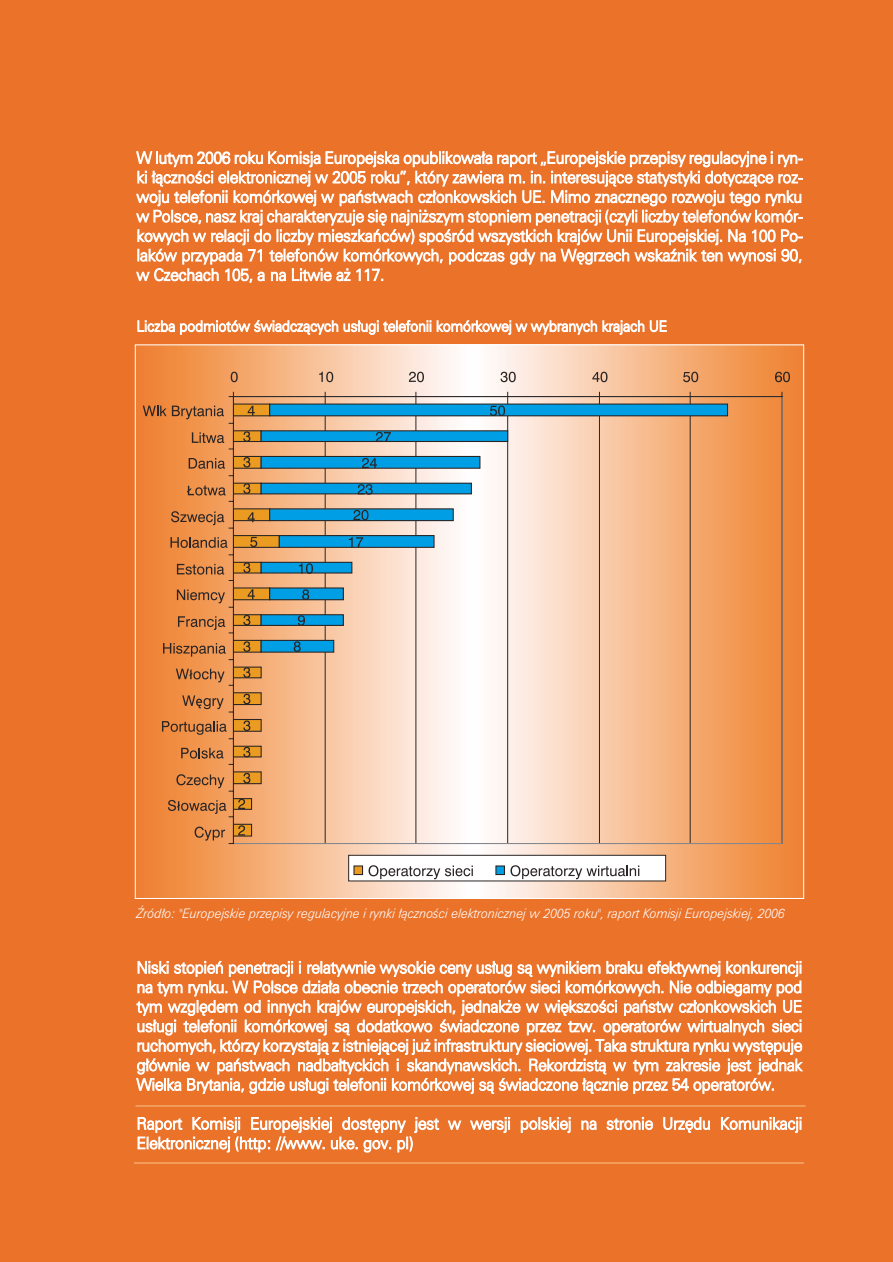
<style>
.page{position:relative;width:893px;height:1262px;background:#fff}
.page>*{position:absolute;margin:0;border:0;box-sizing:border-box;transform-origin:0 0}
.t1{font:15px/19.5px "Zurich Lt PL";letter-spacing:-.02em;color:#fff;text-align:justify;scale:.95 1}
.t2{font:13.5px "Zurich Lt PL";letter-spacing:-.02em;color:#fff;scale:.95 1}
.t3{font:italic 12px "Zurich Lt PL";letter-spacing:-.02em;color:#fff;scale:.95 1}
</style>
<div class="page">
<div style="left:0;top:0;width:886px;height:1262px;background:#eb7229"></div>
<div style="left:850px;top:0;width:42px;height:1262px;background:#eb7229"></div>
<svg style="left:137px;top:346px;width:665px;height:551px;background:#f5bd94"></svg>
<hr style="left:325px;top:396px;width:1px;height:447px;background:#2a2524">
<hr style="left:415px;top:396px;width:1px;height:447px;background:#2a2524">
<hr style="left:507px;top:396px;width:1px;height:447px;background:#2a2524">
<hr style="left:599px;top:396px;width:1px;height:447px;background:#2a2524">
<hr style="left:690px;top:396px;width:1px;height:447px;background:#2a2524">
<div style="left:233px;top:404px;width:37px;height:12px;background:#ec9b22"></div>
<div style="left:233px;top:403px;width:37px;height:13px;border:1px solid #2a2524"></div>
<div style="left:233px;top:431px;width:28px;height:10px;background:#ec9b22"></div>
<div style="left:233px;top:430px;width:29px;height:12px;border:1px solid #2a2524"></div>
<div style="left:233px;top:456px;width:28px;height:12px;background:#ec9b22"></div>
<div style="left:233px;top:456px;width:29px;height:13px;border:1px solid #2a2524"></div>
<div style="left:233px;top:483px;width:28px;height:11px;background:#ec9b22"></div>
<div style="left:233px;top:482px;width:29px;height:12px;border:1px solid #2a2524"></div>
<div style="left:233px;top:509px;width:37px;height:11px;background:#ec9b22"></div>
<div style="left:233px;top:508px;width:37px;height:13px;border:1px solid #2a2524"></div>
<div style="left:233px;top:535px;width:46px;height:12px;background:#ec9b22"></div>
<div style="left:233px;top:535px;width:47px;height:13px;border:1px solid #2a2524"></div>
<div style="left:233px;top:562px;width:28px;height:11px;background:#ec9b22"></div>
<div style="left:233px;top:562px;width:29px;height:11px;border:1px solid #2a2524"></div>
<div style="left:233px;top:588px;width:37px;height:12px;background:#ec9b22"></div>
<div style="left:233px;top:587px;width:37px;height:13px;border:1px solid #2a2524"></div>
<div style="left:233px;top:614px;width:28px;height:11px;background:#ec9b22"></div>
<div style="left:233px;top:614px;width:29px;height:12px;border:1px solid #2a2524"></div>
<div style="left:233px;top:640px;width:28px;height:12px;background:#ec9b22"></div>
<div style="left:233px;top:640px;width:29px;height:12px;border:1px solid #2a2524"></div>
<div style="left:233px;top:667px;width:28px;height:11px;background:#ec9b22"></div>
<div style="left:233px;top:666px;width:29px;height:12px;border:1px solid #2a2524"></div>
<div style="left:233px;top:693px;width:28px;height:11px;background:#ec9b22"></div>
<div style="left:233px;top:692px;width:29px;height:13px;border:1px solid #2a2524"></div>
<div style="left:233px;top:719px;width:28px;height:12px;background:#ec9b22"></div>
<div style="left:233px;top:719px;width:29px;height:13px;border:1px solid #2a2524"></div>
<div style="left:233px;top:746px;width:28px;height:11px;background:#ec9b22"></div>
<div style="left:233px;top:745px;width:29px;height:12px;border:1px solid #2a2524"></div>
<div style="left:233px;top:772px;width:28px;height:11px;background:#ec9b22"></div>
<div style="left:233px;top:771px;width:29px;height:13px;border:1px solid #2a2524"></div>
<div style="left:233px;top:798px;width:18px;height:11px;background:#ec9b22"></div>
<div style="left:233px;top:798px;width:19px;height:12px;border:1px solid #2a2524"></div>
<div style="left:233px;top:824px;width:18px;height:12px;background:#ec9b22"></div>
<div style="left:233px;top:823px;width:19px;height:13px;border:1px solid #2a2524"></div>
<div style="left:270px;top:404px;width:457px;height:12px;background:#009ee4"></div>
<div style="left:269px;top:403px;width:459px;height:13px;border:1px solid #2a2524"></div>
<div style="left:261px;top:431px;width:246px;height:10px;background:#009ee4"></div>
<div style="left:260px;top:430px;width:248px;height:12px;border:1px solid #2a2524"></div>
<div style="left:261px;top:456px;width:219px;height:12px;background:#009ee4"></div>
<div style="left:260px;top:456px;width:220px;height:13px;border:1px solid #2a2524"></div>
<div style="left:261px;top:483px;width:210px;height:11px;background:#009ee4"></div>
<div style="left:260px;top:482px;width:212px;height:12px;border:1px solid #2a2524"></div>
<div style="left:270px;top:509px;width:183px;height:11px;background:#009ee4"></div>
<div style="left:269px;top:508px;width:185px;height:13px;border:1px solid #2a2524"></div>
<div style="left:279px;top:535px;width:155px;height:12px;background:#009ee4"></div>
<div style="left:279px;top:535px;width:155px;height:13px;border:1px solid #2a2524"></div>
<div style="left:261px;top:562px;width:91px;height:11px;background:#009ee4"></div>
<div style="left:260px;top:562px;width:92px;height:11px;border:1px solid #2a2524"></div>
<div style="left:270px;top:588px;width:73px;height:12px;background:#009ee4"></div>
<div style="left:269px;top:587px;width:75px;height:13px;border:1px solid #2a2524"></div>
<div style="left:261px;top:614px;width:82px;height:11px;background:#009ee4"></div>
<div style="left:260px;top:614px;width:84px;height:12px;border:1px solid #2a2524"></div>
<div style="left:261px;top:640px;width:73px;height:12px;background:#009ee4"></div>
<div style="left:260px;top:640px;width:74px;height:12px;border:1px solid #2a2524"></div>
<hr style="left:233px;top:396px;width:549px;height:1px;background:#2a2524">
<hr style="left:233px;top:396px;width:1px;height:447px;background:#2a2524">
<svg style="left:229px;top:392px;width:5px;height:5px"></svg>
<svg style="left:248px;top:406px;width:7px;height:10px"></svg>
<svg style="left:243px;top:431px;width:7px;height:11px"></svg>
<svg style="left:243px;top:457px;width:7px;height:10px"></svg>
<svg style="left:243px;top:483px;width:7px;height:11px"></svg>
<svg style="left:248px;top:512px;width:7px;height:10px"></svg>
<svg style="left:250px;top:537px;width:7px;height:10px"></svg>
<svg style="left:243px;top:562px;width:7px;height:11px"></svg>
<svg style="left:248px;top:589px;width:7px;height:10px"></svg>
<svg style="left:243px;top:615px;width:7px;height:10px"></svg>
<svg style="left:243px;top:641px;width:7px;height:11px"></svg>
<svg style="left:243px;top:667px;width:7px;height:11px"></svg>
<svg style="left:243px;top:694px;width:7px;height:10px"></svg>
<svg style="left:243px;top:720px;width:7px;height:11px"></svg>
<svg style="left:243px;top:747px;width:7px;height:10px"></svg>
<svg style="left:243px;top:773px;width:7px;height:10px"></svg>
<svg style="left:490px;top:405px;width:15px;height:11px"></svg>
<svg style="left:376px;top:432px;width:15px;height:10px"></svg>
<svg style="left:362px;top:458px;width:15px;height:10px"></svg>
<svg style="left:357px;top:484px;width:15px;height:11px"></svg>
<svg style="left:353px;top:510px;width:15px;height:10px"></svg>
<svg style="left:349px;top:537px;width:14px;height:10px"></svg>
<svg style="left:299px;top:563px;width:14px;height:11px"></svg>
<svg style="left:302px;top:589px;width:7px;height:11px"></svg>
<svg style="left:298px;top:615px;width:7px;height:11px"></svg>
<svg style="left:294px;top:641px;width:7px;height:11px"></svg>
<svg style="left:231px;top:372px;width:7px;height:10px"></svg>
<svg style="left:319px;top:372px;width:14px;height:10px"></svg>
<svg style="left:409px;top:372px;width:15px;height:10px"></svg>
<svg style="left:500px;top:372px;width:15px;height:10px"></svg>
<svg style="left:592px;top:372px;width:15px;height:10px"></svg>
<svg style="left:683px;top:372px;width:15px;height:10px"></svg>
<svg style="left:775px;top:372px;width:15px;height:10px"></svg>
<svg style="left:143px;top:405px;width:23px;height:11px"></svg>
<svg style="left:172px;top:405px;width:61px;height:19px"></svg>
<svg style="left:192px;top:432px;width:32px;height:11px"></svg>
<svg style="left:189px;top:458px;width:36px;height:11px"></svg>
<svg style="left:187px;top:485px;width:39px;height:10px"></svg>
<svg style="left:171px;top:511px;width:62px;height:18px"></svg>
<svg style="left:170px;top:537px;width:57px;height:11px"></svg>
<svg style="left:177px;top:564px;width:47px;height:10px"></svg>
<svg style="left:177px;top:589px;width:56px;height:19px"></svg>
<svg style="left:178px;top:616px;width:55px;height:17px"></svg>
<svg style="left:163px;top:643px;width:70px;height:17px"></svg>
<svg style="left:176px;top:668px;width:57px;height:18px"></svg>
<svg style="left:182px;top:695px;width:51px;height:17px"></svg>
<svg style="left:162px;top:721px;width:71px;height:18px"></svg>
<svg style="left:181px;top:748px;width:42px;height:10px"></svg>
<svg style="left:176px;top:774px;width:57px;height:18px"></svg>
<svg style="left:168px;top:798px;width:77px;height:19px"></svg>
<svg style="left:194px;top:825px;width:51px;height:19px"></svg>
<div style="left:348px;top:855px;width:317px;height:26px;background:#fff"></div>
<div style="left:348px;top:855px;width:317px;height:26px;border:1px solid #2a2524"></div>
<div style="left:354px;top:866px;width:8px;height:8px;background:#ec9b22"></div>
<div style="left:353px;top:865px;width:10px;height:10px;border:1px solid #2a2524"></div>
<svg style="left:368px;top:865px;width:105px;height:14px"></svg>
<div style="left:496px;top:866px;width:8px;height:8px;background:#009ee4"></div>
<div style="left:495px;top:865px;width:10px;height:10px;border:1px solid #2a2524"></div>
<svg style="left:510px;top:865px;width:129px;height:14px"></svg>
<hr style="left:134px;top:1162px;width:670px;height:1px;background:#f4a86c">
<hr style="left:135px;top:1105px;width:670px;height:1px;background:#f4a86c">
<p class="t1" style="left:136px;top:149px;width:702px">W lutym 2006 roku Komisja Europejska opublikowała raport „Europejskie przepisy regulacyjne i ryn&shy;ki łączności elektronicznej w 2005 roku”, który zawiera m. in. interesujące statystyki dotyczące roz&shy;woju telefonii komórkowej w państwach członkowskich UE. Mimo znacznego rozwoju tego rynku w Polsce, nasz kraj charakteryzuje się najniższym stopniem penetracji (czyli liczby telefonów komór&shy;kowych w relacji do liczby mieszkańców) spośród wszystkich krajów Unii Europejskiej. Na 100 Po&shy;laków przypada 71 telefonów komórkowych, podczas gdy na Węgrzech wskaźnik ten wynosi 90, w Czechach 105, a na Litwie aż 117.</p>
<p class="t2" style="left:137px;top:321px;width:560px">Liczba podmiotów świadczących usługi telefonii komórkowej w wybranych krajach UE</p>
<p class="t3" style="left:136px;top:908px;width:684px">Źródło: "Europejskie przepisy regulacyjne i rynki łączności elektronicznej w 2005 roku", raport Komisji Europejskiej, 2006</p>
<p class="t1" style="left:137px;top:959px;width:702px">Niski stopień penetracji i relatywnie wysokie ceny usług są wynikiem braku efektywnej konkurencji na tym rynku. W Polsce działa obecnie trzech operatorów sieci komórkowych. Nie odbiegamy pod tym względem od innych krajów europejskich, jednakże w większości państw członkowskich UE usługi telefonii komórkowej są dodatkowo świadczone przez tzw. operatorów wirtualnych sieci ruchomych, którzy korzystają z istniejącej już infrastruktury sieciowej. Taka struktura rynku występuje głównie w państwach nadbałtyckich i skandynawskich. Rekordzistą w tym zakresie jest jednak Wielka Brytania, gdzie usługi telefonii komórkowej są świadczone łącznie przez 54 operatorów.</p>
<p class="t1" style="left:137px;top:1115px;width:702px">Raport Komisji Europejskiej dostępny jest w wersji polskiej na stronie Urzędu Komunikacji<br>Elektronicznej (http: //www. uke. gov. pl)</p>
</div>
